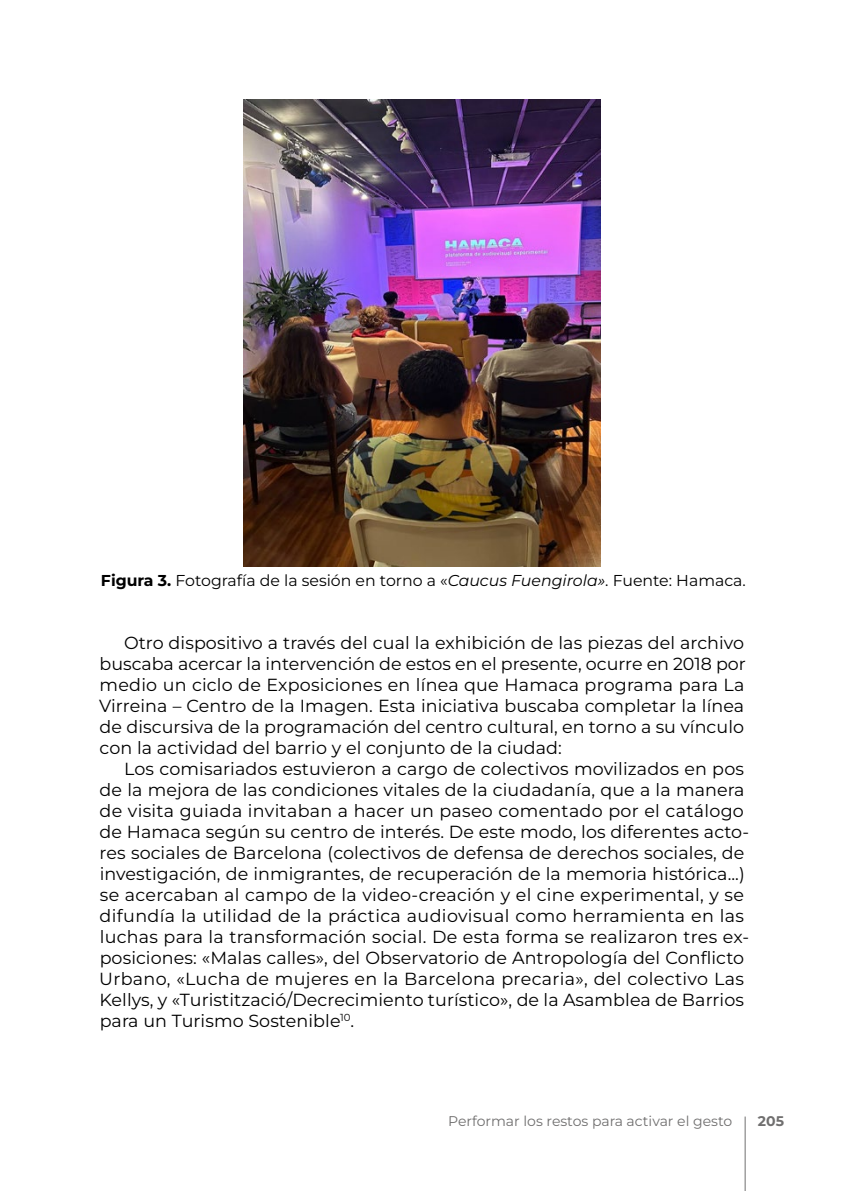
<style>
.page{position:relative;width:844px;height:1191px;background:#fff}
.page>*{position:absolute;margin:0;border:0;box-sizing:border-box;transform-origin:0 0}
.t1{font:17.5px/21px "Montserrat";letter-spacing:.005em;color:#000;text-align:justify}
.t2{font:15.75px "Montserrat";color:#000}
.t3{font:14px "Montserrat";color:#706f6f}
.t4{font:700 14px "Montserrat";color:#706f6f}
.s1{font-weight:700}
.s2{font-style:italic}
</style>
<div class="page">
<hr style="left:744px;top:1116px;width:1px;height:75px;background:#706f6f">
<img style="left:244px;top:99px;width:356px;height:468px">
<p class="t2" style="left:101px;top:569px;width:646px"><span class="s1">Figura 3.</span> Fotografía de la sesión en torno a «<span class="s2">Caucus Fuengirola»</span>. Fuente: Hamaca.</p>
<p class="t1" style="left:99px;top:631px;width:648px;text-indent:25px">Otro dispositivo a través del cual la exhibición de las piezas del archivo buscaba acercar la intervención de estos en el presente, ocurre en 2018 por medio un ciclo de Exposiciones en línea que Hamaca programa para La Virreina – Centro de la Imagen. Esta iniciativa buscaba completar la línea de discursiva de la programación del centro cultural, en torno a su vínculo con la actividad del barrio y el conjunto de la ciudad:</p>
<p class="t1" style="left:99px;top:757px;width:651px;text-align:left;text-indent:25px">Los comisariados estuvieron a cargo de colectivos movilizados en pos de la mejora de las condiciones vitales de la ciudadanía, que a la manera de visita guiada invitaban a hacer un paseo comentado por el catálogo de Hamaca según su centro de interés. De este modo, los diferentes acto&shy;res sociales de Barcelona (colectivos de defensa de derechos sociales, de investigación, de inmigrantes, de recuperación de la memoria histórica...) se acercaban al campo de la video-creación y el cine experimental, y se difundía la utilidad de la práctica audiovisual como herramienta en las luchas para la transformación social. De esta forma se realizaron tres ex&shy;posiciones: «Malas calles», del Observatorio de Antropología del Conflicto Urbano, «Lucha de mujeres en la Barcelona precaria», del colectivo Las Kellys, y «Turistització/Decrecimiento turístico», de la Asamblea de Barrios para un Turismo Sostenible<sup>10</sup>.</p>
<p class="t3" style="left:448px;top:1112px;width:285px">Performar los restos para activar el gesto</p>
<p class="t4" style="left:757px;top:1112px;width:28px">205</p>
</div>
